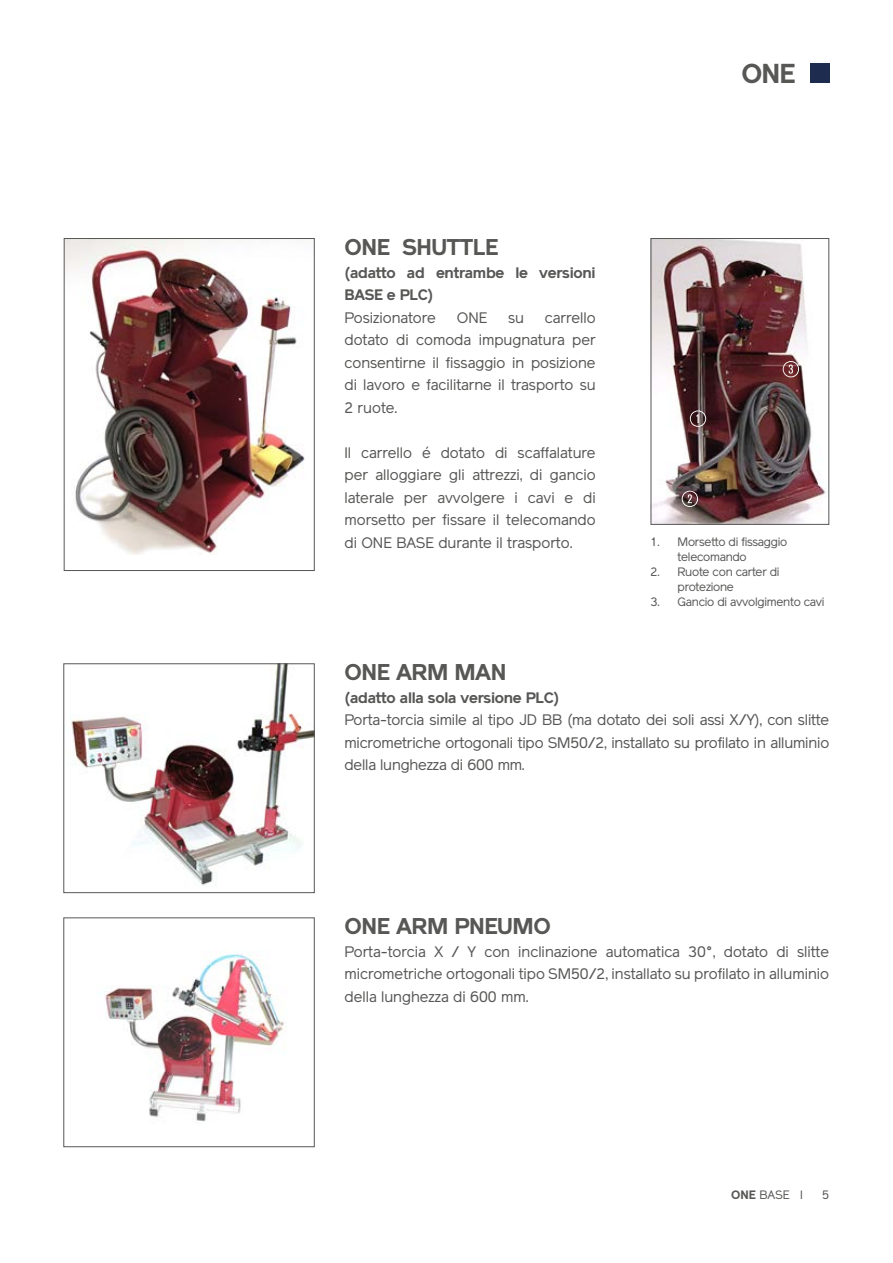
<style>
.page{position:relative;width:893px;height:1263px;background:#fff}
.page>*{position:absolute;margin:0;border:0;box-sizing:border-box;transform-origin:0 0}
.t1{font:700 27px "Reader";color:#575756}
.t2{font:700 22.5px "Reader";letter-spacing:-.02em;color:#575756}
.t3{font:15px/22.5px "Reader";color:#575756;text-align:justify}
.t4{font:700 15px/22.5px "Reader";letter-spacing:-.02em;color:#575756}
.t5{font:12px/15px "Reader";letter-spacing:-.02em;color:#575756}
.s1{font-weight:700}
</style>
<div class="page">
<div style="left:810px;top:64px;width:19px;height:19px;background:#1d2c4f"></div>
<img style="left:71px;top:665px;width:242px;height:221px">
<div style="left:63px;top:663px;width:252px;height:230px;border:1px solid #575756"></div>
<img style="left:105px;top:954px;width:182px;height:168px">
<div style="left:63px;top:917px;width:252px;height:230px;border:1px solid #575756"></div>
<img style="left:66px;top:240px;width:239px;height:315px">
<div style="left:64px;top:238px;width:251px;height:333px;border:1px solid #575756"></div>
<img style="left:653px;top:240px;width:173px;height:283px">
<div style="left:651px;top:238px;width:178px;height:287px;border:1px solid #575756"></div>
<svg style="left:690px;top:410px;width:16px;height:17px"></svg>
<svg style="left:682px;top:491px;width:16px;height:16px"></svg>
<svg style="left:783px;top:361px;width:16px;height:16px"></svg>
<h1 class="t1" style="left:741px;top:58px;width:56px">ONE</h1>
<h2 class="t2" style="left:344px;top:234px;width:155px">ONE SHUTTLE</h2>
<p class="t4" style="left:344px;top:261px;width:253px">(adatto ad entrambe le versioni<br>BASE e PLC)</p>
<p class="t3" style="left:344px;top:306px;width:93px">Posizionatore</p>
<p class="t3" style="left:457px;top:306px;width:32px">ONE</p>
<p class="t3" style="left:508px;top:306px;width:18px">su</p>
<p class="t3" style="left:344px;top:306px;width:253px;text-indent:200px">carrello dotato di comoda impugnatura per consentirne il fissaggio in posizione di lavoro e facilitarne il trasporto su 2 ruote.</p>
<p class="t3" style="left:344px;top:441px;width:253px">Il carrello é dotato di scaffalature per alloggiare gli attrezzi, di gancio laterale per avvolgere i cavi e di morsetto per fissare il telecomando di ONE BASE durante il trasporto.</p>
<p class="t5" style="left:678px;top:534px;width:111px;text-indent:-27px">1. Morsetto di fissaggio telecomando</p>
<p class="t5" style="left:678px;top:564px;width:104px;text-indent:-27px">2. Ruote con carter di protezione</p>
<p class="t5" style="left:651px;top:594px;width:175px">3. Gancio di avvolgimento cavi</p>
<h2 class="t2" style="left:344px;top:659px;width:164px">ONE ARM MAN</h2>
<p class="t4" style="left:344px;top:686px;width:217px">(adatto alla sola versione PLC)</p>
<p class="t3" style="left:344px;top:709px;width:486px">Porta-torcia simile al tipo JD BB (ma dotato dei soli assi X/Y), con slitte micrometriche ortogonali tipo SM50/2, installato su profilato in alluminio della lunghezza di 600 mm.</p>
<h2 class="t2" style="left:344px;top:913px;width:208px">ONE ARM PNEUMO</h2>
<p class="t3" style="left:344px;top:940px;width:486px">Porta-torcia X / Y con inclinazione automatica 30°, dotato di slitte micrometriche ortogonali tipo SM50/2, installato su profilato in alluminio della lunghezza di 600 mm.</p>
<p class="t5" style="left:731px;top:1187px;width:73px"><span class="s1">ONE</span> BASE I</p>
<p class="t5" style="left:822px;top:1187px;width:9px">5</p>
</div>
